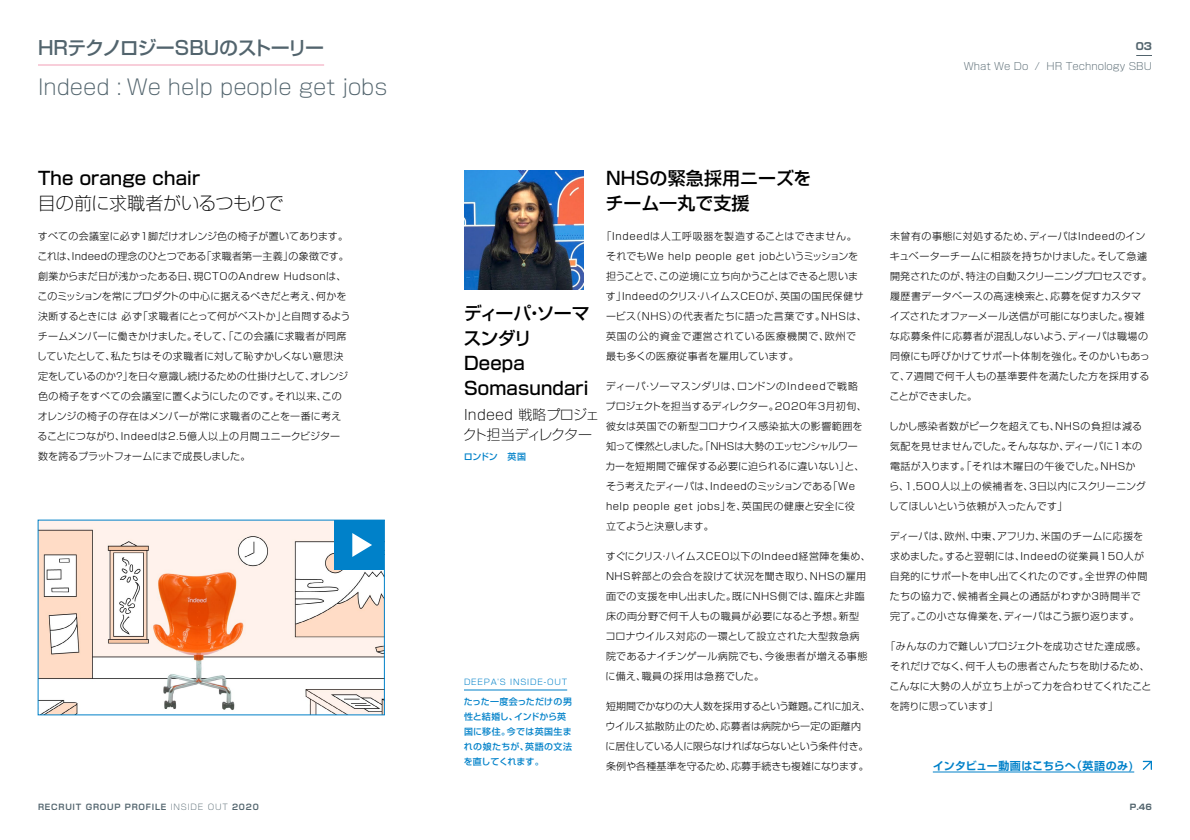
<style>
.page{position:relative;width:1190px;height:840px;background:#fff}
.page>*{position:absolute;margin:0;border:0;box-sizing:border-box;transform-origin:0 0}
.t1{font:300 expanded 21px "Shin Go Pr 6 N";color:#52646d}
.t2{font:500 19px "Shin Go Pr 6 N";letter-spacing:-.03em;color:#52646d}
.t3{font:500 18px/25px "Shin Go Pr 6 N";letter-spacing:.01em;color:#000}
.t4{font:300 expanded 18px "Shin Go Pr 6 N";letter-spacing:-.01em;color:#000}
.t5{font:300 expanded 14px/20px "Shin Go Pr 6 N";letter-spacing:-.02em;color:#000}
.t6{font:700 11px "Shin Go Pr 6 N De";letter-spacing:.01em;color:#0081c9}
.t7{font:300 10px/20px "Shin Go Pr 6 N";letter-spacing:.02em;color:#000}
.t8{font:300 10px/20px "Shin Go Pr 6 N";letter-spacing:.045em;color:#000}
.t9{font:300 10px/20px "Shin Go Pr 6 N";letter-spacing:-.01em;color:#000}
.t10{font:300 expanded 10px "Shin Go Pr 6 N";color:#52646d}
.t11{font:700 10px "Shin Go Pr 6 N";color:#52646d}
.t12{font:500 9px/15px "Shin Go Pr 6 N";letter-spacing:.02em;color:#0081c9}
.t13{font:700 8px "Shin Go Pr 6 N De";letter-spacing:.1em;color:#52646d}
.t14{font:300 8px "Shin Go Pr 6 N";letter-spacing:.1em;color:#0081c9}
.t15{font:700 8px "Shin Go Pr 6 N";color:#52646d}
.s1{font-family:"Shin Go Pr 6 N";font-weight:300;font-stretch:expanded}
</style>
<div class="page">
<svg style="left:1136px;top:55px;width:16px;height:1px"></svg>
<hr style="left:38px;top:64px;width:286px;height:2px;background:#f39eb7">
<img style="left:40px;top:522px;width:343px;height:191px">
<div style="left:334px;top:520px;width:50px;height:50px;background:#0081c9"></div>
<svg style="left:352px;top:533px;width:20px;height:24px"></svg>
<img style="left:464px;top:170px;width:120px;height:120px">
<hr style="left:464px;top:690px;width:103px;height:1px;background:#0081c9">
<hr style="left:933px;top:772px;width:201px;height:1px;background:#0081c9">
<svg style="left:1142px;top:760px;width:10px;height:10px"></svg>
<h2 class="t2" style="left:38px;top:32px;width:288px">HRテクノロジーSBUのストーリー</h2>
<p class="t11" style="left:1136px;top:38px;width:18px">03</p>
<p class="t10" style="left:964px;top:58px;width:190px">What We Do / HR Technology SBU</p>
<h1 class="t1" style="left:38px;top:70px;width:351px">Indeed : We help people get jobs</h1>
<h3 class="t3" style="left:38px;top:165px;width:164px">The orange chair</h3>
<h3 class="t4" style="left:38px;top:188px;width:247px">目の前に求職者がいるつもりで</h3>
<h3 class="t3" style="left:606px;top:165px;width:207px">NHSの緊急採用ニーズをチーム一丸で支援</h3>
<p class="t7" style="left:37px;top:225px;width:315px">すべての会議室に必ず1脚だけオレンジ色の椅子が置いてあります。これは、Indeedの理念のひとつである「求職者第一主義」の象徴です。創業からまだ日が浅かったある日、現CTOのAndrew Hudsonは、このミッションを常にプロダクトの中心に据えるべきだと考え、何かを決断するときには 必ず「求職者にとって何がベストか」と自問するようチームメンバーに働きかけました。そして、「この会議に求職者が同席していたとして、私たちはその求職者に対して恥ずかしくない意思決定をしているのか？」を日々意識し続けるための仕掛けとして、オレンジ色の椅子をすべての会議室に置くようにしたのです。それ以来、このオレンジの椅子の存在はメンバーが常に求職者のことを一番に考えることにつながり、Indeedは2.5億人以上の月間ユニークビジター数を誇るプラットフォームにまで成長しました。</p>
<h3 class="t3" style="left:463px;top:300px;width:128px">ディーパ・ソーマスンダリ<br>Deepa<br>Somasundari</h3>
<h3 class="t5" style="left:463px;top:403px;width:138px">Indeed 戦略プロジェクト担当ディレクター</h3>
<p class="t12" style="left:464px;top:449px;width:64px">ロンドン　英国</p>
<p class="t14" style="left:464px;top:675px;width:105px">DEEPA'S INSIDE-OUT</p>
<p class="t12" style="left:464px;top:694px;width:110px">たった一度会っただけの男性と結婚し、インドから英国に移住。今では英国生まれの娘たちが、英語の文法を直してくれます。</p>
<p class="t8" style="left:606px;top:225px;width:262px;text-indent:-4px">「Indeedは人工呼吸器を製造することはできません。それでもWe help people get jobというミッションを担うことで、この逆境に立ち向かうことはできると思います」Indeedのクリス・ハイムスCEOが、英国の国民保健サービス（NHS）の代表者たちに語った言葉です。NHSは、英国の公的資金で運営されている医療機関で、欧州で最も多くの医療従事者を雇用しています。</p>
<p class="t7" style="left:606px;top:375px;width:263px">ディーパ・ソーマスンダリは、ロンドンのIndeedで戦略プロジェクトを担当するディレクター。2020年3月初旬、彼女は英国での新型コロナウイス感染拡大の影響範囲を知って慄然としました。「NHSは大勢のエッセンシャルワーカーを短期間で確保する必要に迫られるに違いない」と、そう考えたディーパは、Indeedのミッションである「We help people get jobs」を、英国民の健康と安全に役立てようと決意します。</p>
<p class="t7" style="left:606px;top:545px;width:267px">すぐにクリス・ハイムスCEO以下のIndeed経営陣を集め、<br>NHS幹部との会合を設けて状況を聞き取り、NHSの雇用面での支援を申し出ました。既にNHS側では、臨床と非臨床の両分野で何千人もの職員が必要になると予想。新型コロナウイルス対応の一環として設立された大型救急病院であるナイチンゲール病院でも、今後患者が増える事態に備え、職員の採用は急務でした。</p>
<p class="t9" style="left:606px;top:695px;width:267px">短期間でかなりの大人数を採用するという難題。これに加え、ウイルス拡散防止のため、応募者は病院から一定の距離内に居住している人に限らなければならないという条件付き。条例や各種基準を守るため、応募手続きも複雑になります。</p>
<p class="t7" style="left:889px;top:225px;width:264px">未曾有の事態に対処するため、ディーパはIndeedのインキュベーターチームに相談を持ちかけました。そして急遽開発されたのが、特注の自動スクリーニングプロセスです。履歴書データベースの高速検索と、応募を促すカスタマイズされたオファーメール送信が可能になりました。複雑な応募条件に応募者が混乱しないよう、ディーパは職場の同僚にも呼びかけてサポート体制を強化。そのかいもあって、7週間で何千人もの基準要件を満たした方を採用することができました。</p>
<p class="t7" style="left:889px;top:415px;width:258px">しかし感染者数がピークを超えても、NHSの負担は減る気配を見せませんでした。そんななか、ディーパに1本の電話が入ります。「それは木曜日の午後でした。NHSから、1,500人以上の候補者を、3日以内にスクリーニングしてほしいという依頼が入ったんです」</p>
<p class="t7" style="left:890px;top:525px;width:259px">ディーパは、欧州、中東、アフリカ、米国のチームに応援を求めました。すると翌朝には、Indeedの従業員150人が自発的にサポートを申し出てくれたのです。全世界の仲間たちの協力で、候補者全員との通話がわずか3時間半で完了。この小さな偉業を、ディーパはこう振り返ります。</p>
<p class="t7" style="left:889px;top:635px;width:264px;text-indent:-4px">「みんなの力で難しいプロジェクトを成功させた達成感。それだけでなく、何千人もの患者さんたちを助けるため、こんなに大勢の人が立ち上がって力を合わせてくれたことを誇りに思っています」</p>
<p class="t6" style="left:933px;top:757px;width:202px">インタビュー動画はこちらへ（英語のみ)</p>
<p class="t13" style="left:38px;top:800px;width:222px">RECRUIT GROUP PROFILE <span class="s1">INSIDE OUT</span> 2020</p>
<p class="t15" style="left:1130px;top:801px;width:24px">P.46</p>
</div>
